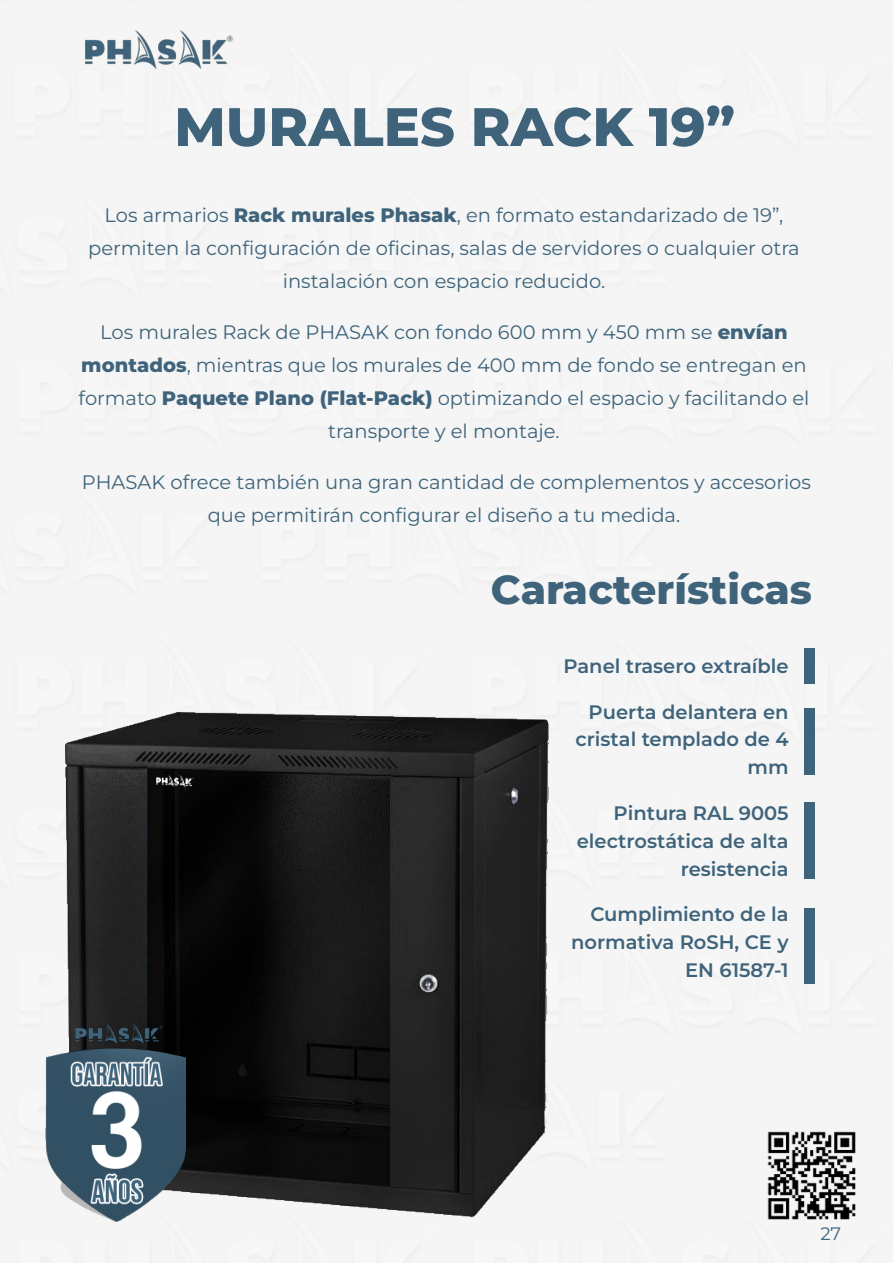
<style>
.page{position:relative;width:893px;height:1263px;background:#f4f5f4}
.page>*{position:absolute;margin:0;border:0;box-sizing:border-box;transform-origin:0 0}
.t1{font:800 54px "Montserrat";color:#3e637b}
.t2{font:800 40.5px "Montserrat";color:#3e637b}
.t3{font:19.5px/33px "Montserrat";color:#3e637b;text-align:center}
.t4{font:600 19.5px/27.8px "Montserrat";color:#3e637b;text-align:right}
.t5{font:18px "Montserrat";color:#3e637b}
.s1{font-weight:800}
</style>
<div class="page">
<img style="left:80px;top:29px;width:156px;height:42px">
<img style="left:35px;top:676px;width:539px;height:573px">
<img style="left:36px;top:1019px;width:160px;height:206px">
<img style="left:762px;top:1127px;width:98px;height:98px">
<div style="left:805px;top:649px;width:10px;height:35px;background:#3e637b"></div>
<div style="left:805px;top:708px;width:10px;height:67px;background:#3e637b"></div>
<div style="left:805px;top:802px;width:10px;height:77px;background:#3e637b"></div>
<div style="left:805px;top:908px;width:10px;height:75px;background:#3e637b"></div>
<h1 class="t1" style="left:174px;top:91px;width:562px">MURALES RACK 19”</h1>
<p class="t3" style="left:88px;top:198px;width:713px">Los armarios <span class="s1">Rack murales Phasak</span>, en formato estandarizado de 19”, permiten la configuración de oficinas, salas de servidores o cualquier otra instalación con espacio reducido.</p>
<p class="t3" style="left:79px;top:315px;width:732px">Los murales Rack de PHASAK con fondo 600 mm y 450 mm se <span class="s1">envían montados</span>, mientras que los murales de 400 mm de fondo se entregan en formato <span class="s1">Paquete Plano (Flat-Pack)</span> optimizando el espacio y facilitando el transporte y el montaje.</p>
<p class="t3" style="left:82px;top:465px;width:731px">PHASAK ofrece también una gran cantidad de complementos y accesorios que permitirán configurar el diseño a tu medida.</p>
<h2 class="t2" style="left:491px;top:562px;width:323px">Características</h2>
<p class="t4" style="left:564px;top:652px;width:227px">Panel trasero extraíble</p>
<p class="t4" style="left:575px;top:697px;width:215px">Puerta delantera en cristal templado de 4 mm</p>
<p class="t4" style="left:577px;top:799px;width:213px">Pintura RAL 9005 electrostática de alta resistencia</p>
<p class="t4" style="left:571px;top:900px;width:219px">Cumplimiento de la normativa RoSH, CE y<br>EN 61587-1</p>
<p class="t5" style="left:820px;top:1221px;width:22px">27</p>
</div>
